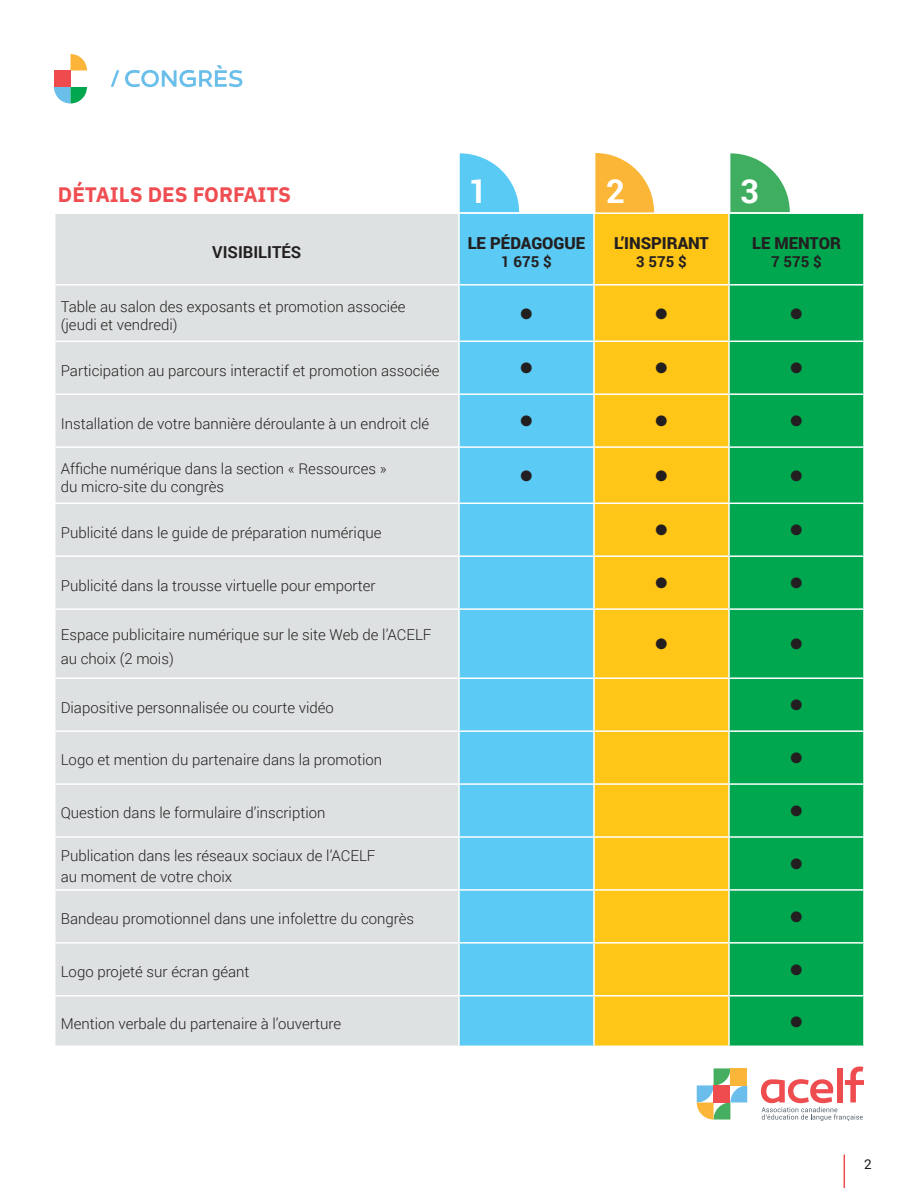
<style>
.page{position:relative;width:918px;height:1188px;background:#fff}
.page>*{position:absolute;margin:0;border:0;box-sizing:border-box;transform-origin:0 0}
.t1{font:700 33px "Roboto";color:#fff}
.t2{font:700 21px "IBM Plex Sans";color:#ef4d51}
.t3{font:900 16.5px "Roboto";color:#231f20}
.t4{font:700 16.5px "Roboto";color:#231f20}
.t5{font:300 15px/18px "Roboto";color:#231f20}
.t6{font:15px "Zapf Dingbats ITC";color:#231f20}
.t7{font:700 15px "Roboto";color:#231f20}
.t8{font:13.5px "Roboto";color:#231f20}
</style>
<div class="page">
<svg style="left:71px;top:54px;width:16px;height:17px"></svg>
<svg style="left:54px;top:87px;width:33px;height:16px"></svg>
<div style="left:54px;top:71px;width:17px;height:16px;background:#ef4b4f"></div>
<svg style="left:125px;top:65px;width:117px;height:22px"></svg>
<svg style="left:111px;top:70px;width:8px;height:17px"></svg>
<svg style="left:761px;top:1066px;width:103px;height:55px"></svg>
<svg style="left:697px;top:1068px;width:50px;height:52px"></svg>
<div style="left:714px;top:1085px;width:16px;height:17px;background:#ef4c50"></div>
<div style="left:730px;top:1068px;width:17px;height:17px;background:#fbb539"></div>
<hr style="left:844px;top:1155px;width:1px;height:33px;background:#ef4d51">
<div style="left:56px;top:214px;width:402px;height:832px;background:#dee1e2"></div>
<div style="left:460px;top:214px;width:133px;height:832px;background:#5bcaf4"></div>
<div style="left:595px;top:214px;width:133px;height:832px;background:#ffc617"></div>
<div style="left:730px;top:214px;width:133px;height:832px;background:#00a74f"></div>
<hr style="left:54px;top:284px;width:405px;height:2px;background:#fff">
<hr style="left:459px;top:284px;width:135px;height:2px;background:#fff">
<hr style="left:594px;top:284px;width:135px;height:2px;background:#fff">
<hr style="left:729px;top:284px;width:136px;height:2px;background:#fff">
<hr style="left:54px;top:341px;width:405px;height:1px;background:#fff">
<hr style="left:459px;top:341px;width:135px;height:1px;background:#fff">
<hr style="left:594px;top:341px;width:135px;height:1px;background:#fff">
<hr style="left:729px;top:341px;width:136px;height:1px;background:#fff">
<hr style="left:54px;top:393px;width:405px;height:2px;background:#fff">
<hr style="left:459px;top:393px;width:135px;height:2px;background:#fff">
<hr style="left:594px;top:393px;width:135px;height:2px;background:#fff">
<hr style="left:729px;top:393px;width:136px;height:2px;background:#fff">
<hr style="left:54px;top:446px;width:405px;height:2px;background:#fff">
<hr style="left:459px;top:446px;width:135px;height:2px;background:#fff">
<hr style="left:594px;top:446px;width:135px;height:2px;background:#fff">
<hr style="left:729px;top:446px;width:136px;height:2px;background:#fff">
<hr style="left:54px;top:503px;width:405px;height:1px;background:#fff">
<hr style="left:459px;top:503px;width:135px;height:1px;background:#fff">
<hr style="left:594px;top:503px;width:135px;height:1px;background:#fff">
<hr style="left:729px;top:503px;width:136px;height:1px;background:#fff">
<hr style="left:54px;top:555px;width:405px;height:2px;background:#fff">
<hr style="left:459px;top:555px;width:135px;height:2px;background:#fff">
<hr style="left:594px;top:555px;width:135px;height:2px;background:#fff">
<hr style="left:729px;top:555px;width:136px;height:2px;background:#fff">
<hr style="left:54px;top:608px;width:405px;height:2px;background:#fff">
<hr style="left:459px;top:608px;width:135px;height:2px;background:#fff">
<hr style="left:594px;top:608px;width:135px;height:2px;background:#fff">
<hr style="left:729px;top:608px;width:136px;height:2px;background:#fff">
<hr style="left:54px;top:677px;width:405px;height:2px;background:#fff">
<hr style="left:459px;top:677px;width:135px;height:2px;background:#fff">
<hr style="left:594px;top:677px;width:135px;height:2px;background:#fff">
<hr style="left:729px;top:677px;width:136px;height:2px;background:#fff">
<hr style="left:54px;top:730px;width:405px;height:2px;background:#fff">
<hr style="left:459px;top:730px;width:135px;height:2px;background:#fff">
<hr style="left:594px;top:730px;width:135px;height:2px;background:#fff">
<hr style="left:729px;top:730px;width:136px;height:2px;background:#fff">
<hr style="left:54px;top:783px;width:405px;height:2px;background:#fff">
<hr style="left:459px;top:783px;width:135px;height:2px;background:#fff">
<hr style="left:594px;top:783px;width:135px;height:2px;background:#fff">
<hr style="left:729px;top:783px;width:136px;height:2px;background:#fff">
<hr style="left:54px;top:836px;width:405px;height:2px;background:#fff">
<hr style="left:459px;top:836px;width:135px;height:2px;background:#fff">
<hr style="left:594px;top:836px;width:135px;height:2px;background:#fff">
<hr style="left:729px;top:836px;width:136px;height:2px;background:#fff">
<hr style="left:54px;top:889px;width:405px;height:2px;background:#fff">
<hr style="left:459px;top:889px;width:135px;height:2px;background:#fff">
<hr style="left:594px;top:889px;width:135px;height:2px;background:#fff">
<hr style="left:729px;top:889px;width:136px;height:2px;background:#fff">
<hr style="left:54px;top:942px;width:405px;height:2px;background:#fff">
<hr style="left:459px;top:942px;width:135px;height:2px;background:#fff">
<hr style="left:594px;top:942px;width:135px;height:2px;background:#fff">
<hr style="left:729px;top:942px;width:136px;height:2px;background:#fff">
<hr style="left:54px;top:995px;width:405px;height:2px;background:#fff">
<hr style="left:459px;top:995px;width:135px;height:2px;background:#fff">
<hr style="left:594px;top:995px;width:135px;height:2px;background:#fff">
<hr style="left:729px;top:995px;width:136px;height:2px;background:#fff">
<svg style="left:460px;top:153px;width:59px;height:59px"></svg>
<svg style="left:730px;top:153px;width:60px;height:59px"></svg>
<svg style="left:595px;top:153px;width:59px;height:59px"></svg>
<p class="t2" style="left:58px;top:178px;width:235px">DÉTAILS DES FORFAITS</p>
<p class="t1" style="left:469px;top:168px;width:20px">1</p>
<p class="t1" style="left:606px;top:168px;width:20px">2</p>
<p class="t1" style="left:741px;top:168px;width:20px">3</p>
<p class="t4" style="left:212px;top:240px;width:91px">VISIBILITÉS</p>
<p class="t5" style="left:61px;top:297px;width:346px">Table au salon des exposants et promotion associée</p>
<p class="t5" style="left:61px;top:315px;width:118px">(jeudi et vendredi)</p>
<p class="t3" style="left:468px;top:231px;width:119px">LE PÉDAGOGUE</p>
<p class="t7" style="left:501px;top:251px;width:52px">1 675 $</p>
<p class="t3" style="left:614px;top:231px;width:96px">L’INSPIRANT</p>
<p class="t7" style="left:636px;top:251px;width:52px">3 575 $</p>
<p class="t3" style="left:752px;top:231px;width:90px">LE MENTOR</p>
<p class="t7" style="left:771px;top:251px;width:52px">7 575 $</p>
<p class="t6" style="left:521px;top:307px;width:13px">●</p>
<p class="t6" style="left:656px;top:307px;width:13px">●</p>
<p class="t6" style="left:791px;top:307px;width:13px">●</p>
<p class="t5" style="left:61px;top:361px;width:380px">Participation au parcours interactif et promotion associée</p>
<p class="t6" style="left:521px;top:361px;width:13px">●</p>
<p class="t6" style="left:656px;top:361px;width:13px">●</p>
<p class="t6" style="left:791px;top:361px;width:13px">●</p>
<p class="t5" style="left:61px;top:414px;width:370px">Installation de votre bannière déroulante à un endroit clé</p>
<p class="t6" style="left:521px;top:414px;width:13px">●</p>
<p class="t6" style="left:656px;top:414px;width:13px">●</p>
<p class="t6" style="left:791px;top:414px;width:13px">●</p>
<p class="t5" style="left:61px;top:459px;width:327px">Affiche numérique dans la section « Ressources » du micro-site du congrès</p>
<p class="t6" style="left:521px;top:469px;width:13px">●</p>
<p class="t6" style="left:656px;top:469px;width:13px">●</p>
<p class="t6" style="left:791px;top:469px;width:13px">●</p>
<p class="t5" style="left:61px;top:523px;width:322px">Publicité dans le guide de préparation numérique</p>
<p class="t6" style="left:656px;top:523px;width:13px">●</p>
<p class="t6" style="left:791px;top:523px;width:13px">●</p>
<p class="t5" style="left:61px;top:576px;width:316px">Publicité dans la trousse virtuelle pour emporter</p>
<p class="t6" style="left:656px;top:576px;width:13px">●</p>
<p class="t6" style="left:791px;top:576px;width:13px">●</p>
<p class="t5" style="left:61px;top:622px;width:372px;line-height:24px">Espace publicitaire numérique sur le site Web de l’ACELF au choix (2 mois)</p>
<p class="t6" style="left:656px;top:637px;width:13px">●</p>
<p class="t6" style="left:791px;top:637px;width:13px">●</p>
<p class="t5" style="left:61px;top:698px;width:275px">Diapositive personnalisée ou courte vidéo</p>
<p class="t6" style="left:791px;top:698px;width:13px">●</p>
<p class="t5" style="left:61px;top:751px;width:323px">Logo et mention du partenaire dans la promotion</p>
<p class="t6" style="left:791px;top:751px;width:13px">●</p>
<p class="t5" style="left:61px;top:804px;width:266px">Question dans le formulaire d’inscription</p>
<p class="t6" style="left:791px;top:804px;width:13px">●</p>
<p class="t5" style="left:61px;top:844px;width:316px;line-height:21px">Publication dans les réseaux sociaux de l’ACELF au moment de votre choix</p>
<p class="t6" style="left:791px;top:857px;width:13px">●</p>
<p class="t5" style="left:61px;top:909px;width:355px">Bandeau promotionnel dans une infolettre du congrès</p>
<p class="t6" style="left:791px;top:910px;width:13px">●</p>
<p class="t5" style="left:61px;top:962px;width:190px">Logo projeté sur écran géant</p>
<p class="t6" style="left:791px;top:963px;width:13px">●</p>
<p class="t5" style="left:61px;top:1014px;width:282px">Mention verbale du partenaire à l’ouverture</p>
<p class="t6" style="left:791px;top:1015px;width:13px">●</p>
<p class="t8" style="left:864px;top:1154px;width:9px">2</p>
</div>
